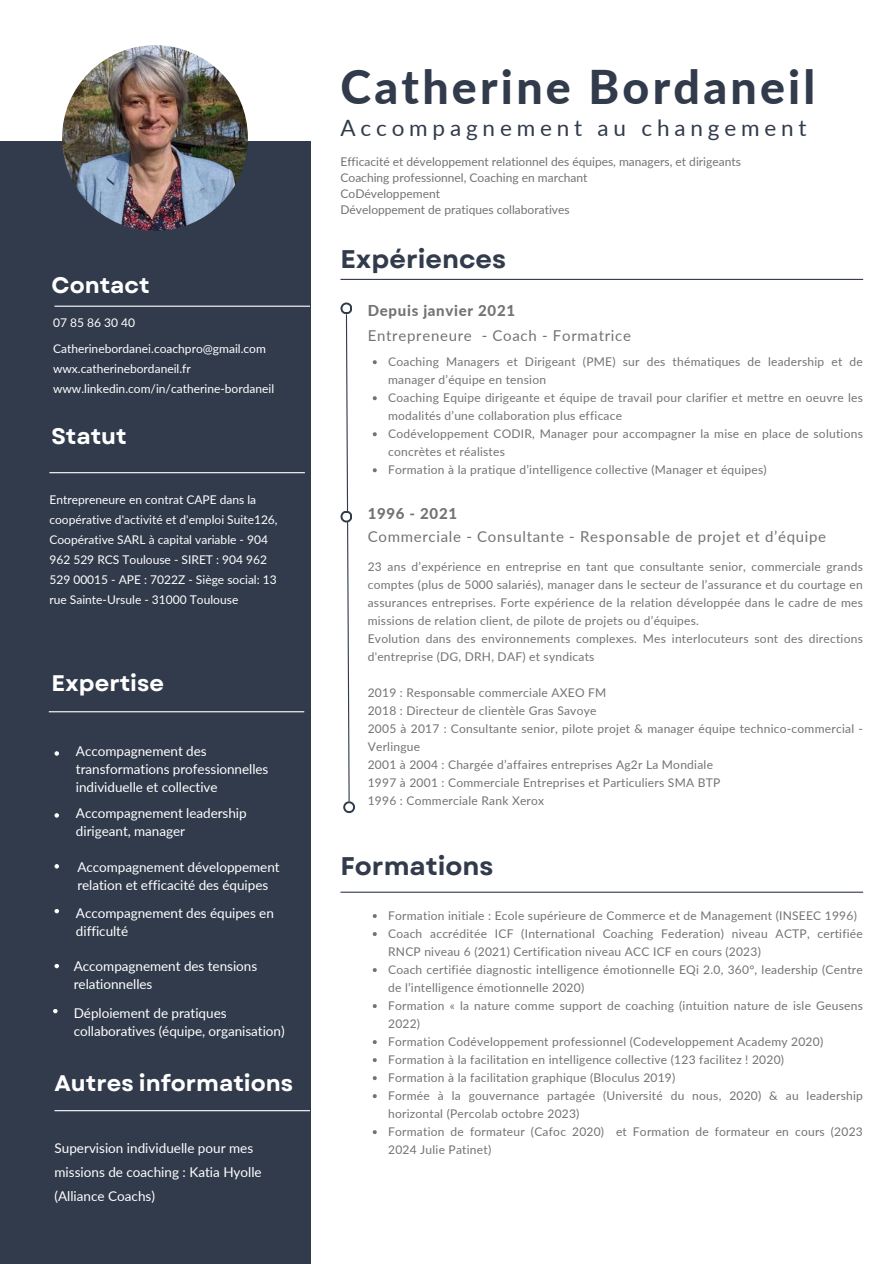
<style>
.page{position:relative;width:894px;height:1264px;background:#fff}
.page>*{position:absolute;margin:0;border:0;box-sizing:border-box;transform-origin:0 0}
.t1{font:800 46.5px "Lato";letter-spacing:.07em;color:#323b4c}
.t2{font:700 25.5px "Garet";color:#323b4c}
.t3{font:700 22.5px "Garet";color:#fff}
.t4{font:22.5px "Lato";letter-spacing:.215em;color:#323b4c}
.t5{font:15px "Lato";letter-spacing:.045em;color:#737373}
.t6{font:800 15px "Lato";letter-spacing:.045em;color:#737373}
.t7{font:13.5px/18px "Lato";letter-spacing:-.005em;color:#fff}
.t8{font:12px/18px "Lato";letter-spacing:.02em;color:#737373}
.t9{font:12px/20px "Lato";color:#fff}
.t10{font:12px/16px "Lato";color:#737373}
</style>
<div class="page">
<div style="left:0;top:141px;width:310px;height:1122px;background:#323b4c"></div>
<hr style="left:54px;top:305px;width:256px;height:2px;background:#fff">
<hr style="left:49px;top:472px;width:256px;height:1px;background:#fff">
<hr style="left:340px;top:279px;width:522px;height:1px;background:#323b4c">
<svg style="left:345px;top:313px;width:5px;height:489px"></svg>
<svg style="left:340px;top:302px;width:12px;height:12px"></svg>
<div style="left:342px;top:304px;width:8px;height:8px;background:#fff;border-radius:50%"></div>
<svg style="left:340px;top:510px;width:12px;height:12px"></svg>
<div style="left:342px;top:512px;width:8px;height:8px;background:#fff;border-radius:50%"></div>
<img style="left:62px;top:45px;width:186px;height:186px;border-radius:50%">
<svg style="left:54px;top:751px;width:5px;height:4px"></svg>
<svg style="left:54px;top:813px;width:5px;height:4px"></svg>
<svg style="left:54px;top:864px;width:5px;height:4px"></svg>
<svg style="left:54px;top:909px;width:5px;height:4px"></svg>
<hr style="left:49px;top:711px;width:255px;height:1px;background:#fff">
<hr style="left:54px;top:1110px;width:256px;height:1px;background:#fff">
<svg style="left:372px;top:360px;width:4px;height:4px"></svg>
<svg style="left:372px;top:396px;width:4px;height:4px"></svg>
<svg style="left:372px;top:432px;width:4px;height:4px"></svg>
<svg style="left:372px;top:468px;width:4px;height:4px"></svg>
<hr style="left:340px;top:891px;width:522px;height:1px;background:#323b4c">
<svg style="left:343px;top:801px;width:12px;height:12px"></svg>
<div style="left:345px;top:803px;width:8px;height:8px;background:#fff;border-radius:50%"></div>
<svg style="left:54px;top:964px;width:5px;height:4px"></svg>
<svg style="left:372px;top:914px;width:4px;height:4px"></svg>
<svg style="left:372px;top:932px;width:4px;height:4px"></svg>
<svg style="left:372px;top:968px;width:4px;height:4px"></svg>
<svg style="left:372px;top:1004px;width:4px;height:4px"></svg>
<svg style="left:372px;top:1040px;width:4px;height:4px"></svg>
<svg style="left:372px;top:1058px;width:4px;height:4px"></svg>
<svg style="left:372px;top:1076px;width:4px;height:4px"></svg>
<svg style="left:372px;top:1094px;width:4px;height:4px"></svg>
<svg style="left:372px;top:1130px;width:4px;height:4px"></svg>
<svg style="left:53px;top:1009px;width:5px;height:4px"></svg>
<h3 class="t3" style="left:52px;top:269px;width:100px">Contact</h3>
<p class="t9" style="left:53px;top:310px;width:214px;line-height:26px">07 85 86 30 40<br>Catherinebordanei.coachpro@gmail.com</p>
<p class="t9" style="left:53px;top:358px;width:223px">wwx.catherinebordaneil.fr www.linkedin.com/in/catherine-bordaneil</p>
<h3 class="t3" style="left:52px;top:419px;width:77px">Statut</h3>
<p class="t9" style="left:49px;top:489px;width:230px">Entrepreneure en contrat CAPE dans la coopérative d'activité et d'emploi Suite126, Coopérative SARL à capital variable - 904<br>962 529 RCS Toulouse - SIRET : 904 962<br>529 00015 - APE : 7022Z - Siège social: 13 rue Sainte-Ursule - 31000 Toulouse</p>
<h3 class="t3" style="left:52px;top:667px;width:114px">Expertise</h3>
<p class="t7" style="left:76px;top:741px;width:194px">Accompagnement des transformations professionnelles individuelle et collective</p>
<p class="t7" style="left:76px;top:803px;width:172px">Accompagnement leadership dirigeant, manager</p>
<p class="t7" style="left:77px;top:857px;width:204px">Accompagnement développement relation et efficacité des équipes</p>
<p class="t7" style="left:76px;top:904px;width:199px">Accompagnement des équipes en difficulté</p>
<p class="t7" style="left:74px;top:956px;width:185px">Accompagnement des tensions relationnelles</p>
<p class="t7" style="left:74px;top:1003px;width:212px">Déploiement de pratiques collaboratives (équipe, organisation)</p>
<h3 class="t3" style="left:54px;top:1066px;width:240px">Autres informations</h3>
<p class="t7" style="left:54px;top:1136px;width:209px;line-height:23.7px">Supervision individuelle pour mes missions de coaching : Katia Hyolle (Alliance Coachs)</p>
<h1 class="t1" style="left:340px;top:58px;width:476px">Catherine Bordaneil</h1>
<h3 class="t4" style="left:340px;top:113px;width:467px">Accompagnement au changement</h3>
<p class="t10" style="left:340px;top:153px;width:402px">Efficacité et développement relationnel des équipes, managers, et dirigeants Coaching professionnel, Coaching en marchant<br>CoDéveloppement<br>Développement de pratiques collaboratives</p>
<h2 class="t2" style="left:340px;top:241px;width:167px">Expériences</h2>
<p class="t6" style="left:367px;top:301px;width:149px">Depuis janvier 2021</p>
<p class="t5" style="left:367px;top:326px;width:265px">Entrepreneure - Coach - Formatrice</p>
<p class="t8" style="left:388px;top:352px;width:476px">Coaching Managers et Dirigeant (PME) sur des thématiques de leadership et de manager d’équipe en tension<br>Coaching Equipe dirigeante et équipe de travail pour clarifier et mettre en oeuvre les modalités d’une collaboration plus efficace<br>Codéveloppement CODIR, Manager pour accompagner la mise en place de solutions concrètes et réalistes<br>Formation à la pratique d’intelligence collective (Manager et équipes)</p>
<p class="t6" style="left:367px;top:504px;width:91px">1996 - 2021</p>
<p class="t5" style="left:367px;top:526px;width:460px">Commerciale - Consultante - Responsable de projet et d’équipe</p>
<p class="t8" style="left:367px;top:557px;width:496px">23 ans d’expérience en entreprise en tant que consultante senior, commerciale grands comptes (plus de 5000 salariés), manager dans le secteur de l’assurance et du courtage en assurances entreprises. Forte expérience de la relation développée dans le cadre de mes missions de relation client, de pilote de projets ou d’équipes.<br>Evolution dans des environnements complexes. Mes interlocuteurs sont des directions d'entreprise (DG, DRH, DAF) et syndicats</p>
<p class="t8" style="left:367px;top:683px;width:496px">2019 : Responsable commerciale AXEO FM<br>2018 : Directeur de clientèle Gras Savoye<br>2005 à 2017 : Consultante senior, pilote projet &amp; manager équipe technico-commercial - Verlingue<br>2001 à 2004 : Chargée d’affaires entreprises Ag2r La Mondiale<br>1997 à 2001 : Commerciale Entreprises et Particuliers SMA BTP<br>1996 : Commerciale Rank Xerox</p>
<h2 class="t2" style="left:340px;top:847px;width:154px">Formations</h2>
<p class="t8" style="left:388px;top:906px;width:476px">Formation initiale : Ecole supérieure de Commerce et de Management (INSEEC 1996)<br>Coach accréditée ICF (International Coaching Federation) niveau ACTP, certifiée RNCP niveau 6 (2021) Certification niveau ACC ICF en cours (2023)<br>Coach certifiée diagnostic intelligence émotionnelle EQi 2.0, 360°, leadership (Centre de l’intelligence émotionnelle 2020)<br>Formation « la nature comme support de coaching (intuition nature de isle Geusens 2022)<br>Formation Codéveloppement professionnel (Codeveloppement Academy 2020)<br>Formation à la facilitation en intelligence collective (123 facilitez ! 2020)<br>Formation à la facilitation graphique (Bloculus 2019)<br>Formée à la gouvernance partagée (Université du nous, 2020) &amp; au leadership horizontal (Percolab octobre 2023)<br>Formation de formateur (Cafoc 2020) et Formation de formateur en cours (2023<br>2024 Julie Patinet)</p>
</div>
